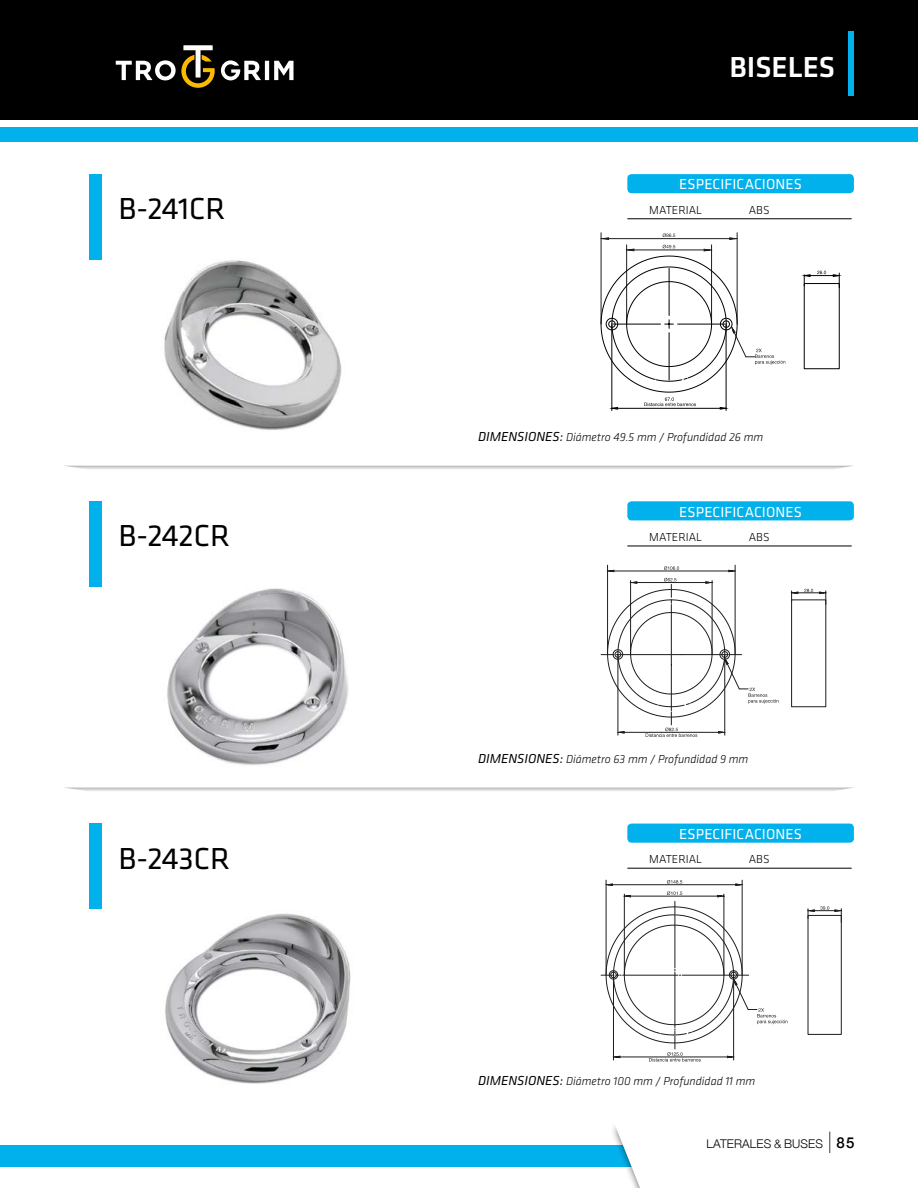
<style>
.page{position:relative;width:918px;height:1188px;background:#fff}
.page>*{position:absolute;margin:0;border:0;box-sizing:border-box;transform-origin:0 0}
.t1{font:31.5px "Klavika CH";color:#000}
.t2{font:500 30px "Klavika CH";color:#fff}
.t3{font:15px "Klavika CH";letter-spacing:.01em;color:#fff}
.t4{font:500 15px "Helvetica Neue";color:#000}
.t5{font:italic 300 12px "Klavika CH";color:#000}
.t6{font:300 12px "Klavika CH";color:#000}
.t7{font:300 12px "Helvetica Neue";letter-spacing:.01em;color:#000}
.s1{font-weight:400;font-size:13.5px}
.s2{font-weight:100;font-size:29.7px}
</style>
<div class="page">
<div style="left:0;top:1146px;width:727px;height:21px;background:#00b1eb"></div>
<div style="left:0;top:0;width:918px;height:119px;background:#000"></div>
<svg style="left:221px;top:60px;width:73px;height:20px"></svg>
<svg style="left:116px;top:45px;width:99px;height:43px"></svg>
<svg style="left:611px;top:1126px;width:116px;height:62px"></svg>
<div style="left:0;top:127px;width:918px;height:15px;background:#00b1eb"></div>
<div style="left:849px;top:31px;width:5px;height:65px;background:#00b1eb"></div>
<img style="left:167px;top:588px;width:182px;height:177px">
<img style="left:165px;top:913px;width:186px;height:171px">
<img style="left:164px;top:260px;width:178px;height:170px">
<div style="left:89px;top:174px;width:12px;height:85px;background:#00b1eb"></div>
<div style="left:89px;top:501px;width:12px;height:85px;background:#00b1eb"></div>
<div style="left:89px;top:824px;width:12px;height:85px;background:#00b1eb"></div>
<svg style="left:67px;top:466px;width:784px;height:3px;background:#d4d4d4"></svg>
<svg style="left:68px;top:788px;width:783px;height:3px;background:#d6d6d6"></svg>
<div style="left:627px;top:174px;width:227px;height:19px;background:#00b1eb;border-radius:4px"></div>
<div style="left:627px;top:501px;width:227px;height:19px;background:#00b1eb;border-radius:4px"></div>
<div style="left:627px;top:824px;width:227px;height:19px;background:#00b1eb;border-radius:4px"></div>
<hr style="left:627px;top:219px;width:225px;height:1px;background:#000">
<hr style="left:627px;top:546px;width:225px;height:1px;background:#000">
<hr style="left:627px;top:868px;width:225px;height:1px;background:#000">
<svg style="left:817px;top:271px;width:9px;height:3px"></svg>
<hr style="left:804px;top:275px;width:35px;height:1px;background:#020203">
<svg style="left:804px;top:276px;width:6px;height:10px"></svg>
<svg style="left:833px;top:273px;width:7px;height:15px"></svg>
<hr style="left:726px;top:324px;width:1px;height:87px;background:#020203">
<hr style="left:612px;top:324px;width:1px;height:87px;background:#020203">
<svg style="left:601px;top:233px;width:184px;height:176px"></svg>
<svg style="left:804px;top:589px;width:9px;height:3px"></svg>
<hr style="left:792px;top:593px;width:34px;height:1px;background:#1d1e1c">
<hr style="left:735px;top:565px;width:1px;height:89px;background:#1d1e1c">
<hr style="left:607px;top:565px;width:1px;height:89px;background:#1d1e1c">
<svg style="left:791px;top:591px;width:7px;height:9px"></svg>
<svg style="left:819px;top:591px;width:8px;height:14px"></svg>
<svg style="left:664px;top:566px;width:15px;height:4px"></svg>
<hr style="left:608px;top:571px;width:127px;height:1px;background:#1d1e1c">
<div style="left:791px;top:600px;width:35px;height:107px;border:1px solid #1d1e1c"></div>
<svg style="left:601px;top:578px;width:178px;height:159px"></svg>
<svg style="left:808px;top:906px;width:34px;height:16px"></svg>
<svg style="left:601px;top:880px;width:186px;height:182px"></svg>
<h1 class="t1" style="left:119px;top:192px;width:108px">B-241CR</h1>
<h1 class="t1" style="left:119px;top:519px;width:113px">B-242CR</h1>
<h1 class="t1" style="left:119px;top:841px;width:113px">B-243CR</h1>
<h2 class="t2" style="left:729px;top:51px;width:107px">BISELES</h2>
<p class="t3" style="left:679px;top:176px;width:124px">ESPECIFICACIONES</p>
<p class="t6" style="left:649px;top:203px;width:54px">MATERIAL</p>
<p class="t6" style="left:749px;top:203px;width:22px">ABS</p>
<p class="t5" style="left:478px;top:430px;width:286px"><span class="s1">DIMENSIONES:</span> Diámetro 49.5 mm / Profundidad 26 mm</p>
<p class="t3" style="left:679px;top:503px;width:124px">ESPECIFICACIONES</p>
<p class="t6" style="left:649px;top:531px;width:54px">MATERIAL</p>
<p class="t6" style="left:749px;top:531px;width:22px">ABS</p>
<p class="t5" style="left:478px;top:752px;width:272px"><span class="s1">DIMENSIONES:</span> Diámetro 63 mm / Profundidad 9 mm</p>
<p class="t3" style="left:679px;top:826px;width:124px">ESPECIFICACIONES</p>
<p class="t6" style="left:649px;top:853px;width:54px">MATERIAL</p>
<p class="t6" style="left:749px;top:853px;width:22px">ABS</p>
<p class="t5" style="left:478px;top:1074px;width:279px"><span class="s1">DIMENSIONES:</span> Diámetro 100 mm / Profundidad 11 mm</p>
<p class="t7" style="left:707px;top:1134px;width:118px">LATERALES &amp; BUSES</p>
<p class="t4" style="left:828px;top:1131px;width:27px"><span class="s2">I</span> 85</p>
</div>
